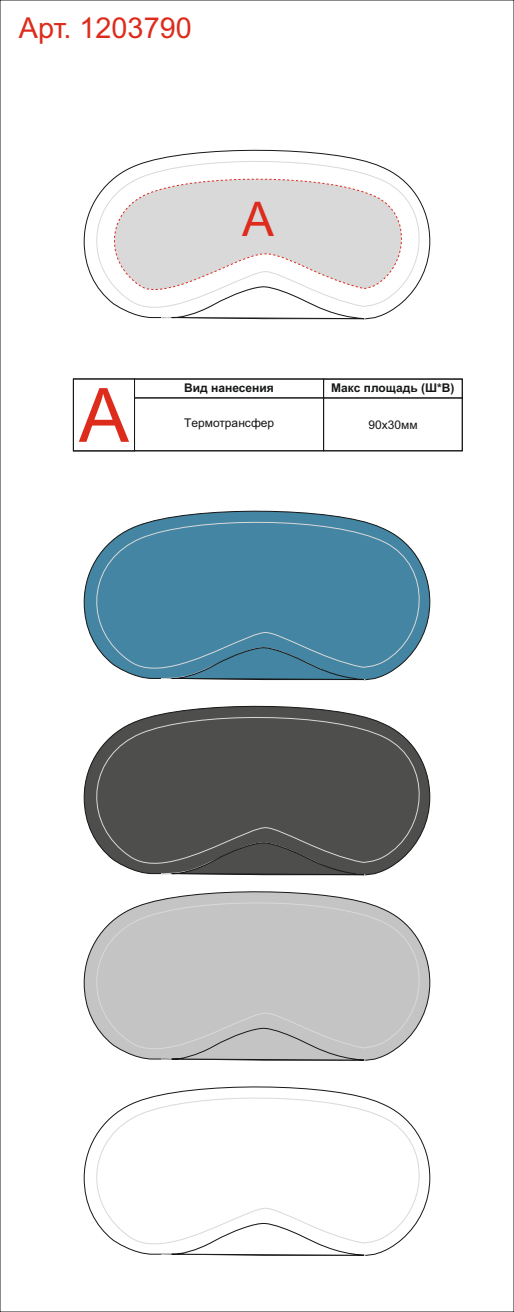
<style>
.page{position:relative;width:514px;height:1312px;background:#fff}
.page>*{position:absolute;margin:0;border:0;box-sizing:border-box;transform-origin:0 0}
.t1{font:74.94px "Arial";color:#dd2b1c}
.t2{font:47.75px "Arial";color:#dd2b1c}
.t3{font:28.81px "Arial";color:#dd2b1c}
.t4{font:700 12px "Arial";color:#151616}
.t5{font:12px "Arial";color:#151616}
</style>
<div class="page">
<svg style="left:120px;top:510px;width:276px;height:171px"></svg>
<svg style="left:83px;top:516px;width:348px;height:153px;background:#5992ac"></svg>
<svg style="left:161px;top:647px;width:213px;height:32px;background:#45829d"></svg>
<svg style="left:119px;top:705px;width:277px;height:171px"></svg>
<svg style="left:83px;top:711px;width:348px;height:153px;background:#636362"></svg>
<svg style="left:161px;top:842px;width:213px;height:32px;background:#4f4f4e"></svg>
<svg style="left:119px;top:891px;width:278px;height:170px"></svg>
<svg style="left:83px;top:896px;width:348px;height:153px;background:#c9c9ca"></svg>
<svg style="left:161px;top:1027px;width:213px;height:33px;background:#bbbbbc"></svg>
<svg style="left:118px;top:1086px;width:279px;height:170px"></svg>
<svg style="left:83px;top:1091px;width:348px;height:153px"></svg>
<svg style="left:161px;top:1222px;width:213px;height:33px"></svg>
<svg style="left:119px;top:149px;width:277px;height:171px"></svg>
<svg style="left:83px;top:155px;width:348px;height:153px"></svg>
<svg style="left:161px;top:290px;width:213px;height:29px"></svg>
<svg style="left:103px;top:173px;width:309px;height:117px;fill:#d9d9da"></svg>
<div style="left:134px;top:378px;width:190px;height:20px;border:1px solid #151616"></div>
<div style="left:134px;top:397px;width:190px;height:54px;border:1px solid #151616"></div>
<div style="left:323px;top:397px;width:140px;height:54px;border:1px solid #151616"></div>
<div style="left:323px;top:378px;width:140px;height:20px;border:1px solid #151616"></div>
<div style="left:73px;top:378px;width:62px;height:73px;border:1px solid #151616"></div>
<h3 class="t3" style="left:19px;top:17px;width:174px">Арт. 1203790</h3>
<h2 class="t2" style="left:242px;top:202px;width:33px">A</h2>
<h1 class="t1" style="left:79px;top:387px;width:51px">A</h1>
<p class="t4" style="left:184px;top:383px;width:91px">Вид нанесения</p>
<p class="t4" style="left:331px;top:383px;width:125px">Макс площадь (Ш*В)</p>
<p class="t5" style="left:184px;top:418px;width:92px">Термотрансфер</p>
<p class="t5" style="left:368px;top:420px;width:51px">90х30мм</p>
</div>
